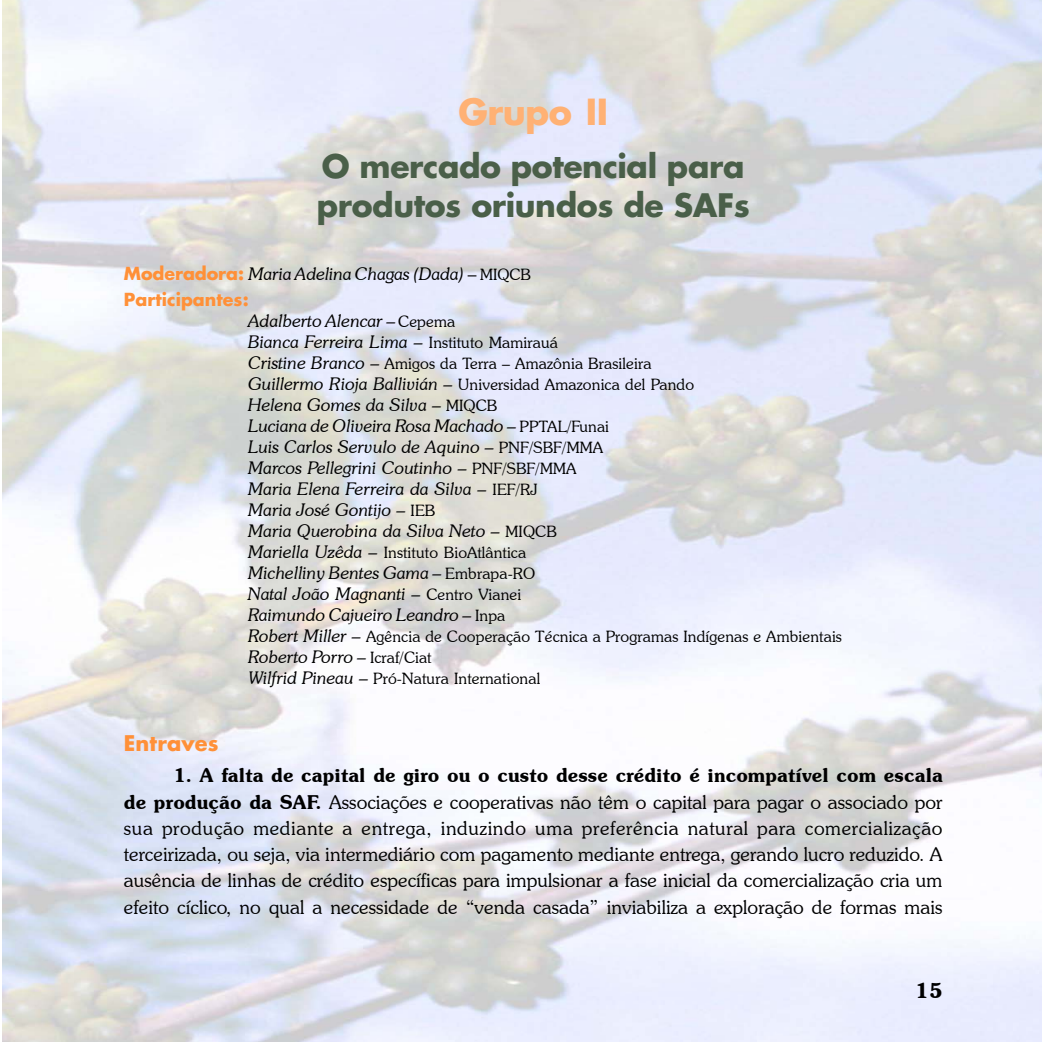
<style>
.page{position:relative;width:1042px;height:1042px;background:#fff}
.page>*{position:absolute;margin:0;border:0;box-sizing:border-box;transform-origin:0 0}
.t1{font:700 35px "Futura";letter-spacing:-.015em;color:#ffb174}
.t2{font:700 31.5px/38.7px "Futura";letter-spacing:-.01em;color:#4a5f49}
.t3{font:700 21px "Futura";letter-spacing:.005em;color:#ff9038}
.t4{font:600 21px "Souvenir IT Cby BT";color:#000}
.t5{font:300 19.25px/26.2px "Souvenir IT Cby BT";letter-spacing:.005em;color:#000;text-align:justify}
.t6{font:italic 300 17.5px/21px "Souvenir IT Cby BT";letter-spacing:.005em;color:#000}
.t7{font:700 17.5px "Futura";letter-spacing:.005em;color:#ff9038}
.t8{font:300 15.75px/21px "Souvenir IT Cby BT";letter-spacing:.01em;color:#000}
.s1{font-family:"Futura";font-weight:700;font-style:normal;color:#ff9038}
.s2{font-style:normal}
.s3{font-style:normal;font-size:15.75px}
.s4{font-style:italic;font-size:17.5px}
.s5{font-weight:600}
</style>
<div class="page">
<h1 class="t1" style="left:458px;top:96px;width:151px">Grupo II</h1>
<h2 class="t2" style="left:317px;top:150px;width:435px">O mercado potencial para produtos oriundos de SAFs</h2>
<p class="t6" style="left:124px;top:263px;width:408px"><span class="s1">Moderadora:</span> Maria Adelina Chagas (Dada) <span class="s2">–</span> <span class="s3">MIQCB</span></p>
<p class="t7" style="left:124px;top:292px;width:126px">Participantes:</p>
<p class="t6" style="left:248px;top:310px;width:311px">Adalberto Alencar – <span class="s3">Cepema<br></span>Bianca Ferreira Lima – <span class="s3">Instituto Mamirauá</span></p>
<p class="t8" style="left:248px;top:353px;width:447px"><span class="s4">Cristine Branco –</span> Amigos da Terra – Amazônia Brasileira<br><span class="s4">Guillermo Rioja Ballivián –</span> Universidad Amazonica del Pando</p>
<p class="t6" style="left:248px;top:394px;width:362px">Helena Gomes da Silva – <span class="s3">MIQCB<br></span>Luciana de Oliveira Rosa Machado – <span class="s3">PPTAL/Funai </span>Luis Carlos Servulo de Aquino – <span class="s3">PNF/SBF/MMA </span>Marcos Pellegrini Coutinho – <span class="s3">PNF/SBF/MMA </span>Maria Elena Ferreira da Silva – <span class="s3">IEF/RJ<br></span>Maria José Gontijo – <span class="s3">IEB<br></span>Maria Querobina da Silva Neto – <span class="s3">MIQCB</span></p>
<p class="t8" style="left:248px;top:542px;width:280px"><span class="s4">Mariella Uzêda –</span> Instituto BioAtlântica</p>
<p class="t6" style="left:248px;top:562px;width:289px">Michelliny Bentes Gama – <span class="s3">Embrapa-RO<br></span>Natal João Magnanti – <span class="s3">Centro Vianei<br></span>Raimundo Cajueiro Leandro – <span class="s3">Inpa</span></p>
<p class="t8" style="left:248px;top:626px;width:595px"><span class="s4">Robert Miller –</span> Agência de Cooperação Técnica a Programas Indígenas e Ambientais</p>
<p class="t6" style="left:248px;top:646px;width:185px">Roberto Porro – <span class="s3">Icraf/Ciat</span></p>
<p class="t8" style="left:248px;top:668px;width:294px"><span class="s4">Wilfrid Pineau –</span> Pró-Natura International</p>
<p class="t3" style="left:124px;top:733px;width:96px">Entraves</p>
<p class="t5" style="left:124px;top:762px;width:820px;text-indent:50px"><span class="s5">1. A falta de capital de giro ou o custo desse crédito é incompatível com escala de produção da SAF.</span> Associações e cooperativas não têm o capital para pagar o associado por sua produção mediante a entrega, induzindo uma preferência natural para comercialização terceirizada, ou seja, via intermediário com pagamento mediante entrega, gerando lucro reduzido. A ausência de linhas de crédito específicas para impulsionar a fase inicial da comercialização cria um efeito cíclico, no qual a necessidade de “venda casada” inviabiliza a exploração de formas mais</p>
<p class="t4" style="left:915px;top:977px;width:29px">15</p>
</div>
